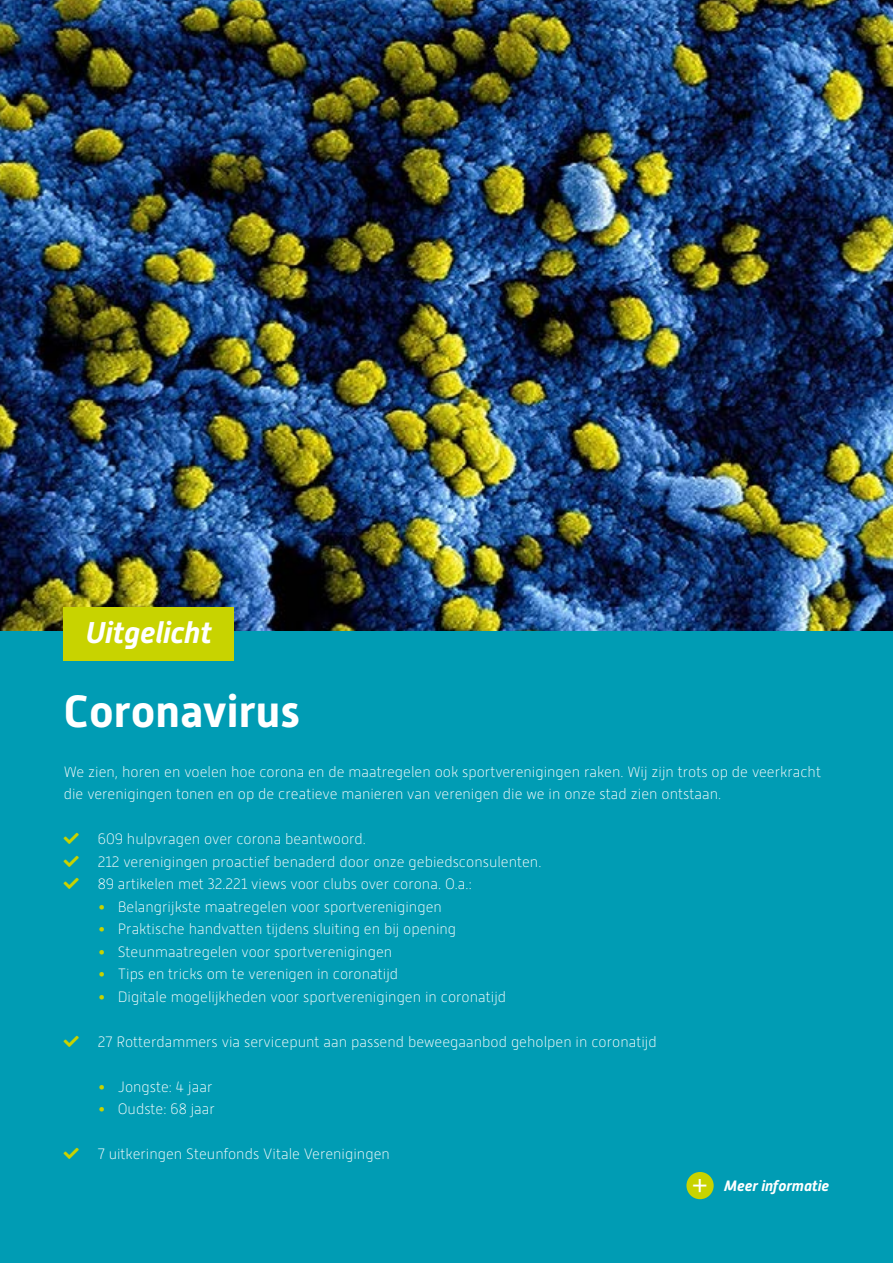
<style>
.page{position:relative;width:893px;height:1263px;background:#fff}
.page>*{position:absolute;margin:0;border:0;box-sizing:border-box;transform-origin:0 0}
.t1{font:700 45px "Alwyn New";color:#fff}
.t2{font:italic 700 30px "Alwyn New";color:#fff}
.t3{font:100 15px/22.5px "Alwyn New";color:#fff}
.t4{font:italic 700 15px "Alwyn New";color:#fff}
.s1{color:#c8d300}
.s2{font-weight:300;font-style:normal;font-size:30px}
</style>
<div class="page">
<img style="left:0;top:0;width:893px;height:631px">
<div style="left:0;top:631px;width:893px;height:632px;background:#009cb4"></div>
<div style="left:64px;top:607px;width:170px;height:53px;background:#c8d300"></div>
<div style="left:686px;top:1172px;width:28px;height:27px;background:#c8d300;border-radius:50%"></div>
<h2 class="t2" style="left:86px;top:615px;width:127px">Uitgelicht</h2>
<h1 class="t1" style="left:64px;top:686px;width:238px">Coronavirus</h1>
<p class="t3" style="left:64px;top:760px;width:759px">We zien, horen en voelen hoe corona en de maatregelen ook sportverenigingen raken. Wij zijn trots op de veerkracht die verenigingen tonen en op de creatieve manieren van verenigen die we in onze stad zien ontstaan.</p>
<p class="t3" style="left:98px;top:828px;width:445px">609 hulpvragen over corona beantwoord.<br>212 verenigingen proactief benaderd door onze gebiedsconsulenten.<br>89 artikelen met 32.221 views voor clubs over corona. O.a.:</p>
<p class="t3" style="left:98px;top:895px;width:346px"><span class="s1">•</span> Belangrijkste maatregelen voor sportverenigingen</p>
<p class="t3" style="left:98px;top:918px;width:360px"><span class="s1">•</span> Praktische handvatten tijdens sluiting en bij opening</p>
<p class="t3" style="left:98px;top:940px;width:296px"><span class="s1">•</span> Steunmaatregelen voor sportverenigingen</p>
<p class="t3" style="left:98px;top:963px;width:302px"><span class="s1">•</span> Tips en tricks om te verenigen in coronatijd</p>
<p class="t3" style="left:98px;top:985px;width:410px"><span class="s1">•</span> Digitale mogelijkheden voor sportverenigingen in coronatijd</p>
<p class="t3" style="left:98px;top:1030px;width:560px">27 Rotterdammers via servicepunt aan passend beweegaanbod geholpen in coronatijd</p>
<p class="t3" style="left:98px;top:1075px;width:116px"><span class="s1">•</span> Jongste: 4 jaar</p>
<p class="t3" style="left:98px;top:1098px;width:119px"><span class="s1">•</span> Oudste: 68 jaar</p>
<p class="t3" style="left:98px;top:1143px;width:294px">7 uitkeringen Steunfonds Vitale Verenigingen</p>
<p class="t4" style="left:690px;top:1177px;width:140px"><span class="s2">+</span> Meer informatie</p>
</div>
